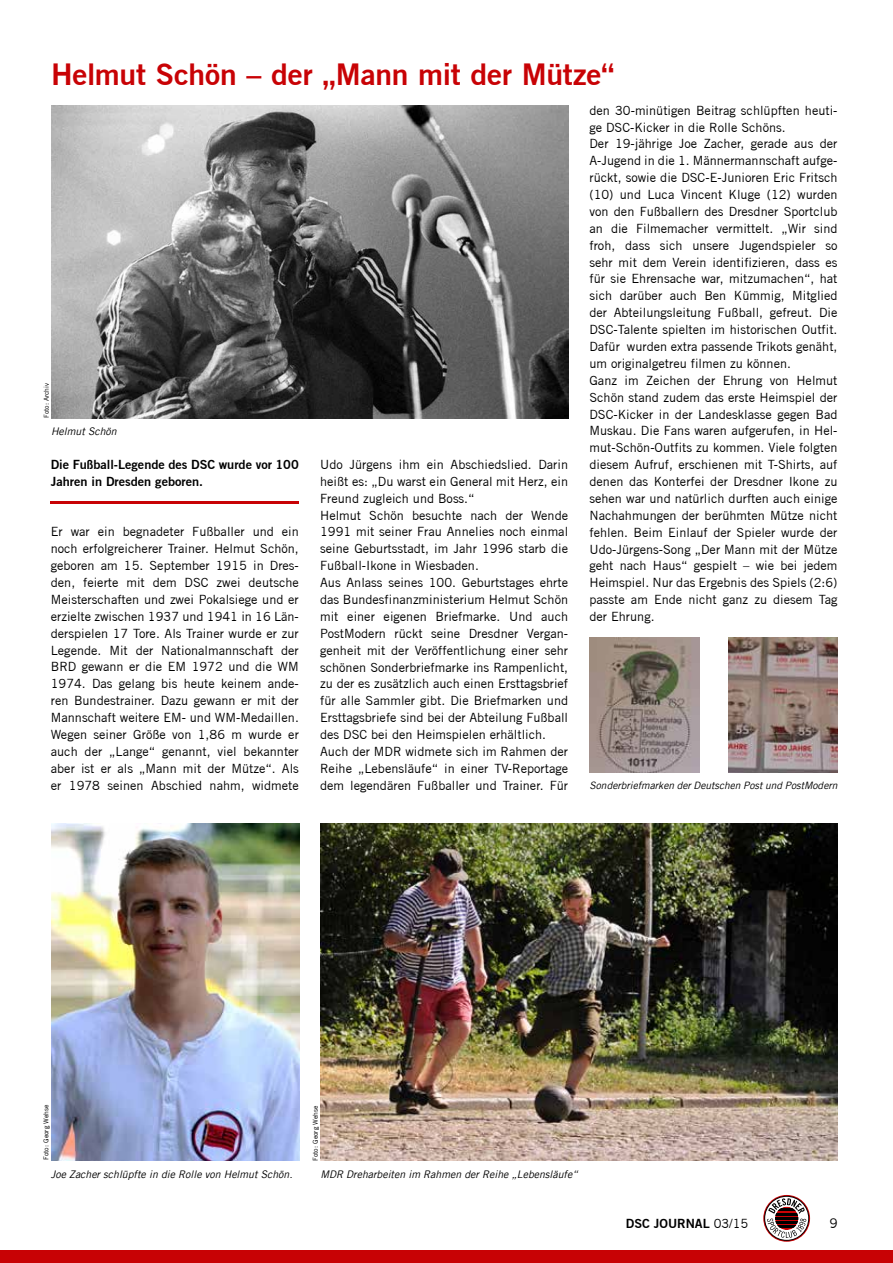
<style>
.page{position:relative;width:893px;height:1263px;background:#fff}
.page>*{position:absolute;margin:0;border:0;box-sizing:border-box;transform-origin:0 0}
.t1{font:700 30px "Trade Gothic No.2";letter-spacing:-.005em;color:#c80205}
.t2{font:13.5px "Trade Gothic";color:#000}
.t3{font:12.75px/17px "Trade Gothic";color:#000}
.t4{font:700 12.75px/17px "Trade Gothic No.2";color:#000}
.t5{font:italic 10.5px "Trade Gothic LT";color:#000}
.t6{font:italic 10.2px "Trade Gothic LT";color:#000}
.t7{font:6.75px "Trade Gothic";color:#000}
.s1{font-family:"Trade Gothic";font-weight:400}
</style>
<div class="page">
<div style="left:0;top:1250px;width:893px;height:13px;background:#c80205"></div>
<svg style="left:763px;top:1195px;width:47px;height:47px"></svg>
<svg style="left:764px;top:1196px;width:45px;height:45px"></svg>
<svg style="left:765px;top:1197px;width:43px;height:43px"></svg>
<svg style="left:767px;top:1198px;width:39px;height:40px"></svg>
<svg style="left:775px;top:1206px;width:23px;height:24px"></svg>
<hr style="left:775px;top:1209px;width:23px;height:2px;background:#000">
<hr style="left:775px;top:1226px;width:23px;height:2px;background:#000">
<hr style="left:775px;top:1221px;width:23px;height:2px;background:#000">
<hr style="left:775px;top:1217px;width:23px;height:2px;background:#000">
<hr style="left:775px;top:1213px;width:23px;height:2px;background:#000">
<img style="left:51px;top:823px;width:248px;height:338px">
<img style="left:320px;top:823px;width:518px;height:338px">
<img style="left:51px;top:105px;width:518px;height:313px">
<hr style="left:51px;top:501px;width:248px;height:2px;background:#c80205">
<img style="left:728px;top:637px;width:109px;height:136px">
<img style="left:590px;top:637px;width:109px;height:136px">
<h1 class="t1" style="left:51px;top:56px;width:565px">Helmut Schön – der „Mann mit der Mütze“</h1>
<p class="t7" style="left:42px;top:418px;width:37px;rotate:-90deg">Foto: Archiv</p>
<p class="t5" style="left:51px;top:425px;width:67px">Helmut Schön</p>
<p class="t4" style="left:51px;top:456px;width:250px">Die Fußball-Legende des DSC wurde vor 100<br>Jahren in Dresden geboren.</p>
<p class="t3" style="left:51px;top:523px;width:250px;text-align:justify">Er war ein begnadeter Fußballer und ein noch erfolgreicherer Trainer. Helmut Schön, geboren am 15. September 1915 in Dres&shy;den, feierte mit dem DSC</p>
<p class="t3" style="left:51px;top:574px;width:250px;text-align:justify;text-indent:166px">zwei deutsche Meisterschaften und zwei Pokalsiege und er erzielte zwischen 1937 und 1941 in 16 Län&shy;derspielen 17 Tore. Als Trainer wurde er zur Legende. Mit der Nationalmannschaft der BRD gewann er die EM 1972 und die WM 1974. Das gelang bis heute keinem ande&shy;ren Bundestrainer. Dazu gewann er mit der Mannschaft weitere EM- und WM-Medaillen.<br>Wegen seiner Größe von 1,86 m wurde er auch der „Lange“ genannt, viel bekannter aber ist er als „Mann mit der Mütze“. Als er 1978 seinen Abschied nahm, widmete</p>
<p class="t3" style="left:320px;top:456px;width:250px">Udo Jürgens ihm ein Abschiedslied. Darin heißt es: „Du warst ein General mit Herz, ein Freund zugleich und Boss.“<br>Helmut Schön besuchte nach der Wende 1991 mit seiner Frau Annelies noch einmal seine Geburtsstadt, im Jahr 1996 starb die Fußball-I kone in Wiesbaden.<br>Aus Anlass seines 100. Geburtstages ehrte das Bundesfinanzministerium Helmut Schön mit einer eigenen Briefmarke. U nd auch PostModern rückt seine Dresdner Vergan&shy;genheit mit der Veröffentlichung einer sehr schönen Sonderbriefmarke ins Rampenlicht, zu der es zusätzlich auch einen Ersttagsbrief für alle Sammler gibt. Die Briefmarken und Ersttagsbriefe sind bei der Abteilung Fußball des DSC</p>
<p class="t3" style="left:320px;top:726px;width:250px;text-indent:51px">bei den Heimspielen erhältlich.<br>Auch der MDR widmete sich im Rahmen der Reihe „Lebensläufe“ in einer TV-Reportage dem legendären Fußballer und Trainer. Für</p>
<p class="t3" style="left:589px;top:101px;width:250px">den 30-minütigen Beitrag schlüpften heuti&shy;ge DSC</p>
<p class="t3" style="left:589px;top:118px;width:250px;text-indent:41px">-Kicker in die Rolle Schöns.<br>Der 19-jährige Joe Zacher, gerade aus der A-Jugend in die 1. Männermannschaft aufge&shy;rückt, sowie die DSC</p>
<p class="t3" style="left:589px;top:169px;width:250px;text-align:justify;text-indent:116px">-E-Junioren Eric Fritsch (10) und Luca Vincent Kluge (12) wurden von den Fußballern des Dresdner Sportclub an die Filmemacher vermittelt. „Wir sind froh, dass sich unsere Jugendspieler so sehr mit dem Verein identifizieren, dass es für sie Ehrensache war, mitzumachen“, hat sich darüber auch Ben Kümmig, Mitglied der Abteilungsleitung Fußball, gefreut. Die DSC</p>
<p class="t3" style="left:589px;top:321px;width:250px;text-indent:24px">-Talente spielten im historischen Outfit.<br>Dafür wurden extra passende Trikots genäht, um originalgetreu filmen zu können.<br>Ganz im Zeichen der Ehrung von Helmut Schön stand zudem das erste Heimspiel der DSC</p>
<p class="t3" style="left:589px;top:405px;width:250px;text-align:justify;text-indent:24px">-Kicker in der Landesklasse gegen Bad Muskau. Die Fans waren aufgerufen, in Hel&shy;mut-Schön-Outfits zu kommen. Viele folgten diesem Aufruf, erschienen mit T-Shirts, auf denen das Konterfei der Dresdner I kone zu sehen war und natürlich durften auch einige Nachahmungen der berühmten Mütze nicht fehlen. Beim Einlauf der Spieler wurde der U do-Jürgens-Song „Der Mann mit der Mütze geht nach Haus“ gespielt – wie bei jedem Heimspiel. N ur das Ergebnis des Spiels (2:6) passte am Ende nicht ganz zu diesem Tag der Ehrung.</p>
<p class="t6" style="left:590px;top:780px;width:249px">Sonderbriefmarken der Deutschen Post und PostModern</p>
<p class="t7" style="left:42px;top:1160px;width:57px;rotate:-90deg">Foto: Georg Wehse</p>
<p class="t5" style="left:51px;top:1168px;width:243px">Joe Zacher schlüpfte in die Rolle von Helmut Schön.</p>
<p class="t7" style="left:311px;top:1161px;width:57px;rotate:-90deg">Foto: Georg Wehse</p>
<p class="t5" style="left:320px;top:1168px;width:259px">MDR Dreharbeiten im Rahmen der Reihe „Lebensläufe“</p>
<p class="t4" style="left:626px;top:1214px;width:124px">DSC Journal <span class="s1">03/15</span></p>
<p class="t2" style="left:829px;top:1215px;width:10px">9</p>
</div>
